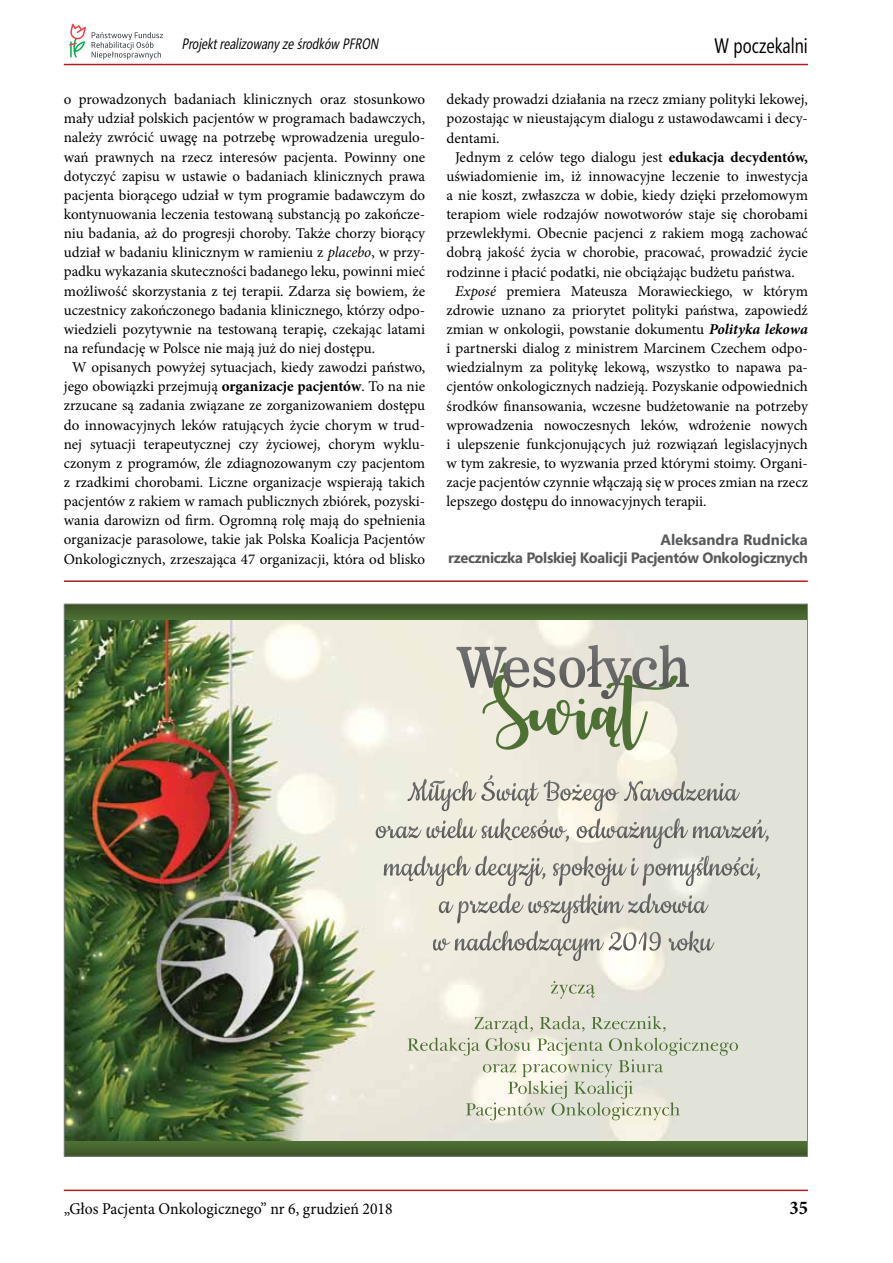
<style>
.page{position:relative;width:893px;height:1263px;background:#fff}
.page>*{position:absolute;margin:0;border:0;box-sizing:border-box;transform-origin:0 0}
.t1{font:21px "Segoe Condensed";color:#000;scale:.95 1}
.t2{font:700 19.5px "Minion Pro";color:#000;scale:.95 1}
.t3{font:16.5px "Minion Pro";color:#000;scale:.95 1}
.t4{font:15px "Minion Pro";color:#000}
.t5{font:700 15px/18.9px "Segoe";letter-spacing:-.02em;color:#58595b;text-align:right}
.t6{font:italic 15px "Segoe Condensed";color:#000;scale:.95 1}
.s1{font-style:italic}
.s2{font-weight:700}
.s3{font-weight:700;font-style:italic}
</style>
<div class="page">
<hr style="left:64px;top:64px;width:744px;height:1px;background:#af1e23">
<hr style="left:64px;top:1189px;width:744px;height:2px;background:#af1e23">
<svg style="left:92px;top:32px;width:71px;height:28px"></svg>
<svg style="left:69px;top:24px;width:17px;height:34px"></svg>
<img style="left:66px;top:619px;width:740px;height:522px">
<svg style="left:456px;top:645px;width:233px;height:105px;background:#c5c7b6"></svg>
<svg style="left:64px;top:604px;width:743px;height:15px;background:#46612f"></svg>
<svg style="left:66px;top:1141px;width:740px;height:13px;background:#46652e"></svg>
<svg style="left:551px;top:981px;width:44px;height:18px"></svg>
<svg style="left:407px;top:775px;width:333px;height:36px;background:#d5d3c8"></svg>
<svg style="left:376px;top:818px;width:193px;height:24px;background:#cfcdc3"></svg>
<svg style="left:577px;top:818px;width:192px;height:30px;background:#ccccc3"></svg>
<svg style="left:384px;top:856px;width:161px;height:30px;background:#d0cdc3"></svg>
<svg style="left:439px;top:893px;width:269px;height:30px;background:#d0cec4"></svg>
<svg style="left:433px;top:930px;width:228px;height:31px;background:#d5d2c8"></svg>
<svg style="left:669px;top:930px;width:45px;height:23px"></svg>
<svg style="left:407px;top:1016px;width:331px;height:104px;background:#d9dbcb"></svg>
<svg style="left:553px;top:856px;width:207px;height:30px;background:#cbcbc2"></svg>
<hr style="left:64px;top:580px;width:744px;height:2px;background:#af1e23">
<p class="t6" style="left:181px;top:34px;width:212px">Projektrealizowanyześrodków PFRON</p>
<h1 class="t1" style="left:714px;top:33px;width:100px">W poczekalni</h1>
<p class="t4" style="left:64px;top:89px;width:363px">o prowadzonych badaniach klinicznych oraz stosunkowo</p>
<p class="t4" style="left:64px;top:108px;width:363px">mały udział polskich pacjentów w programach badawczych,</p>
<p class="t4" style="left:64px;top:128px;width:363px">należy zwrócić uwagę na potrzebę wprowadzenia uregulo-</p>
<p class="t4" style="left:64px;top:147px;width:363px">wań prawnych na rzecz interesów pacjenta. Powinny one</p>
<p class="t4" style="left:64px;top:166px;width:363px">dotyczyć zapisu w ustawie o badaniach klinicznych prawa</p>
<p class="t4" style="left:64px;top:185px;width:363px">pacjenta biorącego udział w tym programie badawczym do</p>
<p class="t4" style="left:64px;top:204px;width:363px">kontynuowania leczenia testowaną substancją po zakończe-</p>
<p class="t4" style="left:64px;top:223px;width:363px">niu badania, aż do progresji choroby. Także chorzy biorący</p>
<p class="t4" style="left:64px;top:242px;width:363px">udział w badaniu klinicznym w ramieniu z <span class="s1">placebo</span>, w przy-</p>
<p class="t4" style="left:64px;top:262px;width:363px">padku wykazania skuteczności badanego leku, powinni mieć</p>
<p class="t4" style="left:64px;top:281px;width:363px">możliwość skorzystania z tej terapii. Zdarza się bowiem, że</p>
<p class="t4" style="left:64px;top:300px;width:363px">uczestnicy zakończonego badania klinicznego, którzy odpo-</p>
<p class="t4" style="left:64px;top:319px;width:363px">wiedzieli pozytywnie na testowaną terapię, czekając latami</p>
<p class="t4" style="left:64px;top:338px;width:313px">na refundację w Polsce nie mają już do niej dostępu.</p>
<p class="t4" style="left:72px;top:357px;width:354px">W opisanych powyżej sytuacjach, kiedy zawodzi państwo,</p>
<p class="t4" style="left:64px;top:376px;width:363px">jego obowiązki przejmują <span class="s2">organizacje pacjentów</span>. To na nie</p>
<p class="t4" style="left:64px;top:396px;width:363px">zrzucane są zadania związane ze zorganizowaniem dostępu</p>
<p class="t4" style="left:64px;top:415px;width:363px">do innowacyjnych leków ratujących życie chorym w trud-</p>
<p class="t4" style="left:64px;top:434px;width:363px">nej sytuacji terapeutycznej czy życiowej, chorym wyklu-</p>
<p class="t4" style="left:64px;top:453px;width:363px">czonym z programów, źle zdiagnozowanym czy pacjentom</p>
<p class="t4" style="left:64px;top:472px;width:363px">z rzadkimi chorobami. Liczne organizacje wspierają takich</p>
<p class="t4" style="left:64px;top:491px;width:363px">pacjentów z rakiem w ramach publicznych zbiórek, pozyski-</p>
<p class="t4" style="left:64px;top:510px;width:363px">wania darowizn od firm. Ogromną rolę mają do spełnienia</p>
<p class="t4" style="left:64px;top:530px;width:363px">organizacje parasolowe, takie jak Polska Koalicja Pacjentów</p>
<p class="t4" style="left:64px;top:549px;width:363px">Onkologicznych, zrzeszająca 47 organizacji, która od blisko</p>
<p class="t4" style="left:446px;top:89px;width:363px">dekady prowadzi działania na rzecz zmiany polityki lekowej,</p>
<p class="t4" style="left:446px;top:109px;width:363px">pozostając w nieustającym dialogu z ustawodawcami i decy-</p>
<p class="t4" style="left:446px;top:128px;width:54px">dentami.</p>
<p class="t4" style="left:455px;top:147px;width:354px">Jednym z celów tego dialogu jest <span class="s2">edukacja decydentów,</span></p>
<p class="t4" style="left:446px;top:166px;width:363px">uświadomienie im, iż innowacyjne leczenie to inwestycja</p>
<p class="t4" style="left:446px;top:185px;width:363px">a nie koszt, zwłaszcza w dobie, kiedy dzięki przełomowym</p>
<p class="t4" style="left:446px;top:204px;width:363px">terapiom wiele rodzajów nowotworów staje się chorobami</p>
<p class="t4" style="left:446px;top:223px;width:363px">przewlekłymi. Obecnie pacjenci z rakiem mogą zachować</p>
<p class="t4" style="left:446px;top:243px;width:363px">dobrą jakość życia w chorobie, pracować, prowadzić życie</p>
<p class="t4" style="left:446px;top:262px;width:350px">rodzinne i płacić podatki, nie obciążając budżetu państwa.</p>
<p class="t4" style="left:455px;top:281px;width:354px"><span class="s1">Exposé</span> premiera Mateusza Morawieckiego, w którym</p>
<p class="t4" style="left:446px;top:300px;width:363px">zdrowie uznano za priorytet polityki państwa, zapowiedź</p>
<p class="t4" style="left:446px;top:319px;width:363px">zmian w onkologii, powstanie dokumentu <span class="s3">Polityka lekowa</span></p>
<p class="t4" style="left:446px;top:338px;width:363px">i partnerski dialog z ministrem Marcinem Czechem odpo-</p>
<p class="t4" style="left:446px;top:357px;width:363px">wiedzialnym za politykę lekową, wszystko to napawa pa-</p>
<p class="t4" style="left:446px;top:377px;width:363px">cjentów onkologicznych nadzieją. Pozyskanie odpowiednich</p>
<p class="t4" style="left:446px;top:396px;width:363px">środków finansowania, wczesne budżetowanie na potrzeby</p>
<p class="t4" style="left:446px;top:415px;width:363px">wprowadzenia nowoczesnych leków, wdrożenie nowych</p>
<p class="t4" style="left:446px;top:434px;width:363px">i ulepszenie funkcjonujących już rozwiązań legislacyjnych</p>
<p class="t4" style="left:446px;top:453px;width:363px">w tym zakresie, to wyzwania przed którymi stoimy. Organi-</p>
<p class="t4" style="left:446px;top:472px;width:363px">zacje pacjentów czynnie włączają się w proces zmian na rzecz</p>
<p class="t4" style="left:446px;top:491px;width:262px">lepszego dostępu do innowacyjnych terapii.</p>
<p class="t5" style="left:448px;top:529px;width:361px">Aleksandra Rudnicka<br>rzeczniczka Polskiej Koalicji Pacjentów Onkologicznych</p>
<p class="t3" style="left:64px;top:1198px;width:348px">„Głos Pacjenta Onkologicznego” nr 6, grudzień 2018</p>
<h2 class="t2" style="left:789px;top:1194px;width:21px">35</h2>
</div>
